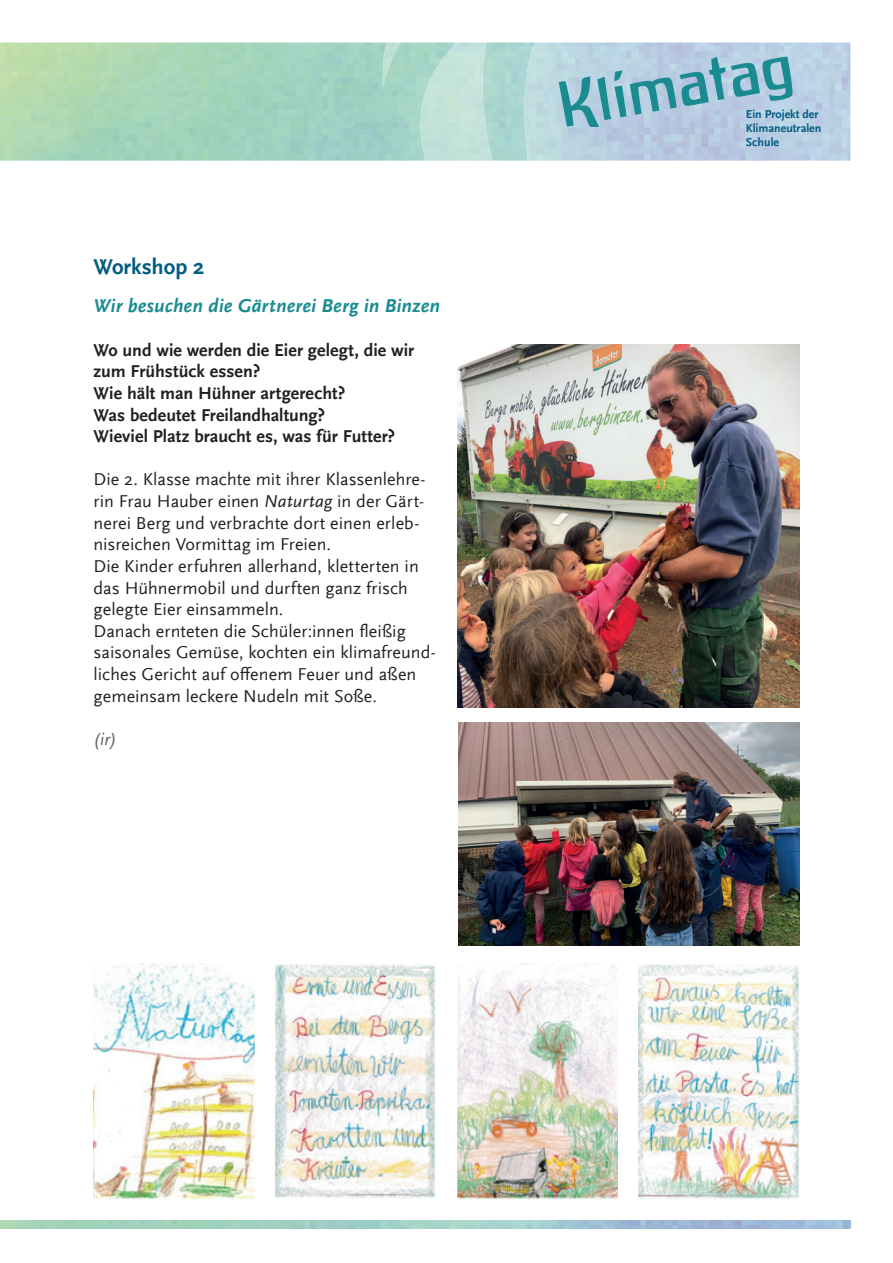
<style>
.page{position:relative;width:893px;height:1263px;background:#fff}
.page>*{position:absolute;margin:0;border:0;box-sizing:border-box;transform-origin:0 0}
.t1{font:700 22.5px "Scala Sans OT";color:#015c81}
.t2{font:italic 700 19.5px "Scala Sans OT";letter-spacing:.01em;color:#1a8c91}
.t3{font:18px/21.6px "Scala Sans OT";letter-spacing:.005em;color:#231f20}
.t4{font:700 18px/21.6px "Scala Sans OT";color:#231f20}
.t5{font:italic 18px "Scala Sans Pro";color:#636366}
.t6{font:700 12px/14.4px "Scala Sans OT";color:#015c81}
.s1{font-family:"Scala Sans Pro";font-style:italic}
</style>
<div class="page">
<svg style="left:386px;top:42px;width:40px;height:1px"></svg>
<img style="left:382px;top:43px;width:18px;height:44px">
<svg style="left:426px;top:42px;width:102px;height:119px;background:#acd6d2"></svg>
<img style="left:418px;top:43px;width:75px;height:118px">
<svg style="left:559px;top:56px;width:234px;height:71px;background:#91bdcd"></svg>
<img style="left:457px;top:344px;width:342px;height:364px">
<img style="left:459px;top:723px;width:340px;height:222px">
<img style="left:94px;top:964px;width:160px;height:235px">
<img style="left:457px;top:964px;width:161px;height:235px">
<img style="left:275px;top:964px;width:161px;height:234px">
<img style="left:639px;top:964px;width:160px;height:235px">
<p class="t1" style="left:94px;top:254px;width:112px">Workshop 2</p>
<p class="t2" style="left:94px;top:295px;width:348px">Wir besuchen die Gärtnerei Berg in Binzen</p>
<p class="t4" style="left:94px;top:339px;width:322px">Wo und wie werden die Eier gelegt, die wir zum Frühstück essen?<br>Wie hält man Hühner artgerecht?<br>Was bedeutet Freilandhaltung?<br>Wieviel Platz braucht es, was für Futter?</p>
<p class="t3" style="left:94px;top:469px;width:344px">Die 2. Klasse machte mit ihrer Klassenlehre&shy;rin Frau Hauber einen <span class="s1">Naturtag</span> in der Gärt&shy;nerei Berg und verbrachte dort einen erleb&shy;nisreichen Vormittag im Freien.<br>Die Kinder erfuhren allerhand, kletterten in das Hühnermobil und durften ganz frisch gelegte Eier einsammeln.<br>Danach ernteten die Schüler:innen fleißig saisonales Gemüse, kochten ein klimafreund&shy;liches Gericht auf offenem Feuer und aßen gemeinsam leckere Nudeln mit Soße.</p>
<p class="t5" style="left:94px;top:728px;width:25px">(ir)</p>
<p class="t6" style="left:746px;top:107px;width:77px">Ein Projekt der<br>Klimaneutralen<br>Schule</p>
</div>
